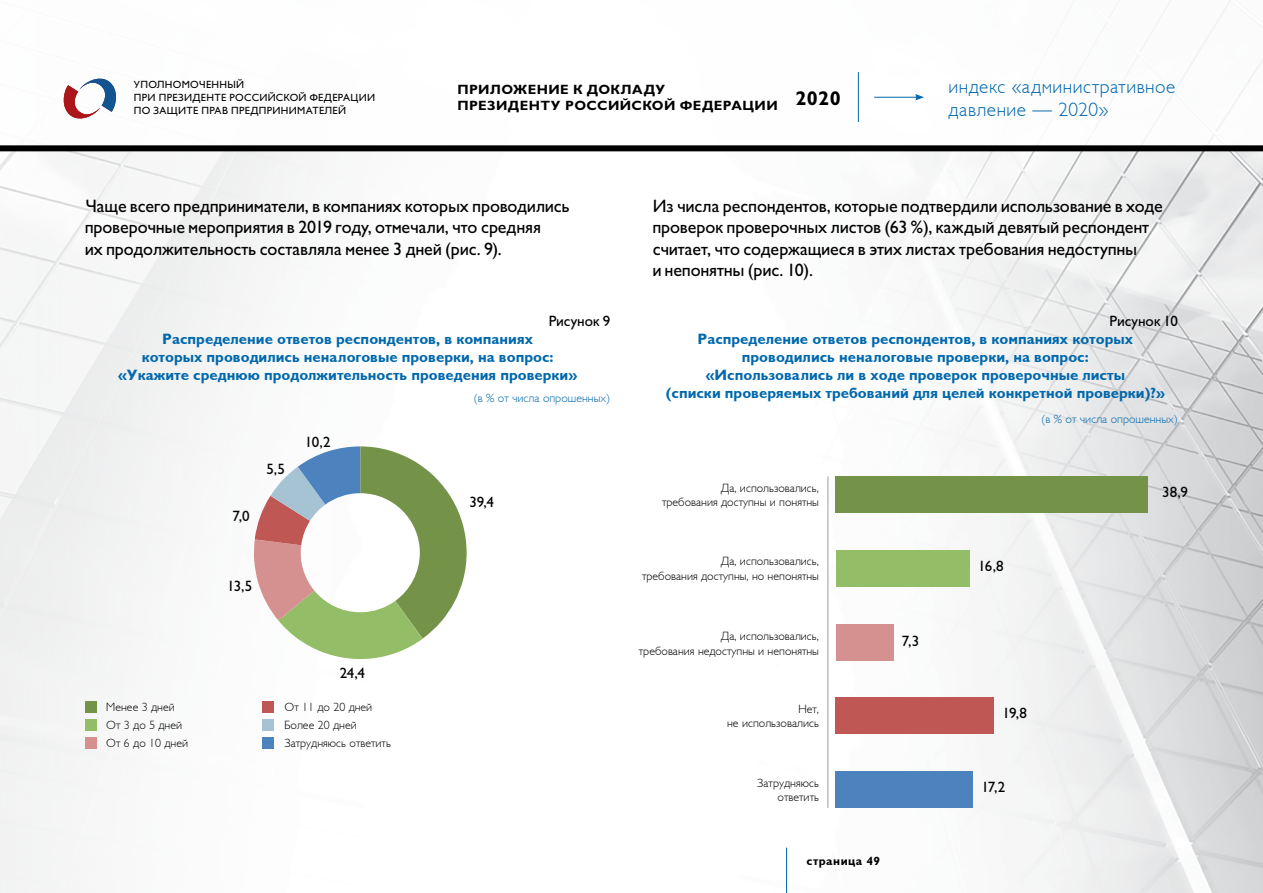
<style>
.page{position:relative;width:1263px;height:893px;background:#fff}
.page>*{position:absolute;margin:0;border:0;box-sizing:border-box;transform-origin:0 0}
.t1{font:300 19.5px/22.5px "Gals";letter-spacing:.025em;color:#0068ac}
.t2{font:18px/21.6px "Gals C";letter-spacing:.005em;color:#000}
.t3{font:700 15px/18px "Gals";color:#0068ac;text-align:center}
.t4{font:15px "Gals C";letter-spacing:.01em;color:#000}
.t5{font:700 13.5px/16.2px "Gals C";letter-spacing:.03em;color:#000}
.t6{font:300 12px/14.4px "Gals";color:#000;text-align:right}
.t7{font:300 12px "Gals";color:#0068ac}
.t8{font:700 12px "Gals";letter-spacing:.04em;color:#000}
.t9{font:10.5px/12.8px "Gals C";letter-spacing:.03em;color:#000}
</style>
<div class="page">
<img style="left:0;top:151px;width:1263px;height:742px">
<div style="left:0;top:145px;width:1263px;height:6px;background:#000"></div>
<hr style="left:786px;top:848px;width:1px;height:45px;background:#0068ac">
<svg style="left:63px;top:78px;width:53px;height:41px"></svg>
<hr style="left:858px;top:72px;width:1px;height:50px;background:#0068ac">
<hr style="left:874px;top:97px;width:43px;height:1px;background:#0068ac">
<svg style="left:915px;top:94px;width:9px;height:6px"></svg>
<svg style="left:254px;top:446px;width:213px;height:213px"></svg>
<div style="left:85px;top:701px;width:11px;height:12px;background:#749348"></div>
<div style="left:263px;top:701px;width:11px;height:12px;background:#bf5755"></div>
<div style="left:85px;top:719px;width:11px;height:12px;background:#93bd66"></div>
<div style="left:263px;top:719px;width:11px;height:12px;background:#a5c3d2"></div>
<div style="left:85px;top:738px;width:11px;height:11px;background:#d4918f"></div>
<div style="left:263px;top:738px;width:11px;height:11px;background:#4c82be"></div>
<hr style="left:827px;top:476px;width:2px;height:332px;background:#bcbec0">
<div style="left:836px;top:476px;width:312px;height:37px;background:#749348"></div>
<div style="left:836px;top:550px;width:134px;height:37px;background:#93bd66"></div>
<div style="left:836px;top:624px;width:57px;height:37px;background:#d4918f"></div>
<div style="left:836px;top:697px;width:158px;height:37px;background:#bf5755"></div>
<div style="left:836px;top:771px;width:137px;height:37px;background:#4c82be"></div>
<p class="t9" style="left:134px;top:79px;width:243px">УПОЛНОМОЧЕННЫЙ<br>ПРИ ПРЕЗИДЕНТЕ РОССИЙСКОЙ ФЕДЕРАЦИИ<br>ПО ЗАЩИТЕ ПРАВ ПРЕДПРИНИМАТЕЛЕЙ</p>
<p class="t5" style="left:458px;top:81px;width:385px">ПРИЛОЖЕНИЕ К ДОКЛАДУ<br>ПРЕЗИДЕНТУ РОССИЙСКОЙ ФЕДЕРАЦИИ <sup>2020</sup></p>
<h1 class="t1" style="left:949px;top:76px;width:228px">индекс «административное давление — 2020»</h1>
<p class="t2" style="left:85px;top:195px;width:486px">Чаще всего предприниматели, в компаниях которых проводились проверочные мероприятия в 2019 году, отмечали, что средняя<br>их продолжительность составляла менее 3 дней (рис. 9).</p>
<p class="t2" style="left:653px;top:195px;width:511px">Из числа респондентов, которые подтвердили использование в ходе проверок проверочных листов (63 %), каждый девятый респондент считает, что содержащиеся в этих листах требования недоступны<br>и непонятны (рис. 10).</p>
<p class="t4" style="left:549px;top:313px;width:63px">Рисунок 9</p>
<p class="t3" style="left:118px;top:330px;width:461px">Распределение ответов респондентов, в компаниях<br>которых проводились неналоговые проверки, на вопрос: «Укажите среднюю продолжительность проведения проверки»</p>
<p class="t4" style="left:233px;top:509px;width:19px">7,0</p>
<p class="t4" style="left:266px;top:461px;width:20px">5,5</p>
<p class="t4" style="left:227px;top:578px;width:27px">13,5</p>
<p class="t4" style="left:305px;top:434px;width:27px">10,2</p>
<p class="t4" style="left:340px;top:666px;width:27px">24,4</p>
<p class="t6" style="left:106px;top:699px;width:83px;line-height:18px;text-align:left">Менее 3 дней<br>От 3 до 5 дней<br>От 6 до 10 дней</p>
<p class="t6" style="left:284px;top:698px;width:108px;line-height:18px;text-align:left">От 11 до 20 дней<br>Более 20 дней<br>Затрудняюсь ответить</p>
<p class="t7" style="left:474px;top:392px;width:138px">(в % от числа опрошенных)</p>
<p class="t4" style="left:470px;top:494px;width:26px">39,4</p>
<p class="t4" style="left:1109px;top:313px;width:70px">Рисунок 10</p>
<p class="t3" style="left:666px;top:330px;width:501px">Распределение ответов респондентов, в компаниях которых проводились неналоговые проверки, на вопрос:<br>«Использовались ли в ходе проверок проверочные листы<br>(списки проверяемых требований для целей конкретной проверки)?»</p>
<p class="t7" style="left:1042px;top:413px;width:138px">(в % от числа опрошенных)</p>
<p class="t6" style="left:662px;top:481px;width:158px">Да, использовались,<br>требования доступны и понятны</p>
<p class="t6" style="left:642px;top:555px;width:178px">Да, использовались,<br>требования доступны, но непонятны</p>
<p class="t4" style="left:978px;top:559px;width:27px">16,8</p>
<p class="t6" style="left:639px;top:630px;width:182px">Да, использовались,<br>требования недоступны и непонятны</p>
<p class="t4" style="left:902px;top:633px;width:19px">7,3</p>
<p class="t6" style="left:727px;top:702px;width:93px">Нет,<br>не использовались</p>
<p class="t4" style="left:1002px;top:706px;width:26px">19,8</p>
<p class="t6" style="left:757px;top:776px;width:63px">Затрудняюсь ответить</p>
<p class="t4" style="left:981px;top:780px;width:25px">17,2</p>
<p class="t8" style="left:806px;top:854px;width:75px">страница 49</p>
<p class="t4" style="left:1162px;top:485px;width:27px">38,9</p>
</div>
